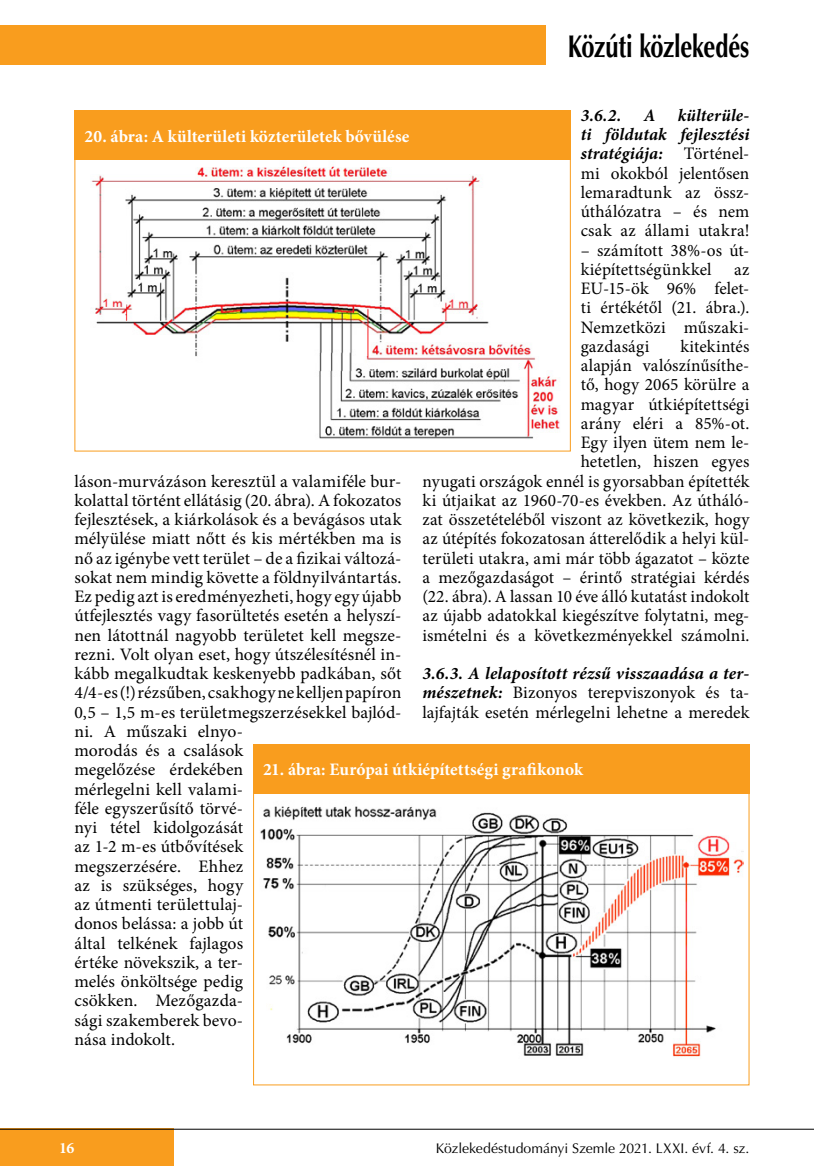
<style>
.page{position:relative;width:814px;height:1166px;background:#fff}
.page>*{position:absolute;margin:0;border:0;box-sizing:border-box;transform-origin:0 0}
.t1{font:700 31.5px "Optima CE";letter-spacing:-.01em;color:#000;scale:.75 1}
.t2{font:17.5px/19.2px "Minion Pro";letter-spacing:.005em;color:#000;text-align:justify}
.t3{font:700 17.5px "Minion Pro";letter-spacing:.005em;color:#fff}
.t4{font:italic 700 17.5px "Minion Pro";color:#000}
.t5{font:700 15.75px "Minion Pro";color:#fff}
.t6{font:14px "Optima CE";letter-spacing:-.005em;color:#000}
.s1{font-weight:700;font-style:italic}
</style>
<div class="page">
<div style="left:0;top:25px;width:546px;height:39px;background:#f99d1e"></div>
<div style="left:0;top:1129px;width:174px;height:37px;background:#f99d1e"></div>
<hr style="left:0;top:1129px;width:814px;height:1px;background:#000">
<img style="left:91px;top:166px;width:469px;height:273px">
<div style="left:74px;top:110px;width:496px;height:50px;background:#f99d1e"></div>
<img style="left:260px;top:806px;width:483px;height:251px">
<div style="left:253px;top:744px;width:496px;height:50px;background:#f99d1e"></div>
<h1 class="t1" style="left:567px;top:26px;width:244px">Közúti közlekedés</h1>
<p class="t2" style="left:580px;top:106px;width:170px;text-indent:97px"><span class="s1">külterüle&shy;ti földutak fejlesztési stratégiája:</span> Történel&shy;mi okokból jelentősen lemaradtunk az össz&shy;úthálózatra – és nem csak az állami utakra!</p>
<p class="t2" style="left:580px;top:240px;width:170px">– számított 38%-os út&shy;kiépítettségünkkel</p>
<p class="t4" style="left:580px;top:103px;width:42px">3.6.2.</p>
<p class="t4" style="left:643px;top:103px;width:13px">A</p>
<p class="t3" style="left:84px;top:124px;width:326px">20. ábra: A külterületi közterületek bővülése</p>
<p class="t2" style="left:580px;top:260px;width:170px;text-indent:153px">az EU-15-ök 96% felet&shy;ti értékétől (21. ábra.).<br>Nemzetközi műszaki&shy;gazdasági</p>
<p class="t2" style="left:422px;top:337px;width:328px;text-align:right">kitekintés<br>alapján valószínűsíthe-<br>tő, hogy 2065 körülre a<br>magyar útkiépítettségi<br>arány eléri a 85%-ot.<br>Egy ilyen ütem nem le-<br>hetetlen, hiszen egyes<br>nyugati országok ennél is gyorsabban építették ki útjaikat az 1960-70-es években. Az útháló&shy;zat összetételéből viszont az következik, hogy az útépítés fokozatosan átterelődik a helyi kül&shy;területi utakra, ami már több ágazatot – közte a mezőgazdaságot – érintő stratégiai kérdés (22. ábra). A lassan 10 éve álló kutatást indokolt az újabb adatokkal kiegészítve folytatni, meg&shy;ismételni és a következményekkel számolni.</p>
<p class="t2" style="left:422px;top:664px;width:328px"><span class="s1">3.6.3. A lelaposított rézsű visszaadása a ter&shy;mészetnek:</span> Bizonyos terepviszonyok és ta&shy;lajfajták esetén mérlegelni lehetne a meredek</p>
<p class="t2" style="left:74px;top:471px;width:328px;text-align:left">láson-murvázáson keresztül a valamiféle bur&shy;kolattal történt ellátásig (20. ábra). A fokozatos fejlesztések, a kiárkolások és a bevágásos utak mélyülése miatt nőtt és kis mértékben ma is nő az igénybe vett terület – de a fizikai változá&shy;sokat nem mindig követte a földnyilvántartás.<br>Ez pedig azt is eredményezheti, hogy egy újabb útfejlesztés vagy fasorültetés esetén a helyszí&shy;nen látottnál nagyobb területet kell megsze&shy;rezni. Volt olyan eset, hogy útszélesítésnél in&shy;kább megalkudtak keskenyebb padkában, sőt 4/4-es (!) rézsűben, csakhogy ne kelljen papíron 0,5 – 1,5 m-es területmegszerzésekkel bajlód&shy;ni. A műszaki elnyo-<br>morodás és a csalások<br>megelőzése érdekében<br>mérlegelni kell valami-<br>féle egyszerűsítő törvé-<br>nyi tétel kidolgozását<br>az 1-2 m-es útbővítések<br>megszerzésére. Ehhez<br>az is szükséges, hogy<br>az útmenti területtulaj-<br>donos belássa: a jobb út<br>által telkének fajlagos<br>értéke növekszik, a ter-<br>melés önköltsége pedig<br>csökken. Mezőgazda-<br>sági szakemberek bevo-<br>nása indokolt.</p>
<p class="t3" style="left:263px;top:757px;width:321px">21. ábra: Európai útkiépítettségi grafikonok</p>
<p class="t5" style="left:59px;top:1137px;width:17px">16</p>
<p class="t6" style="left:436px;top:1139px;width:315px">Közlekedéstudományi Szemle 2021. LXXI. évf. 4. sz.</p>
</div>
